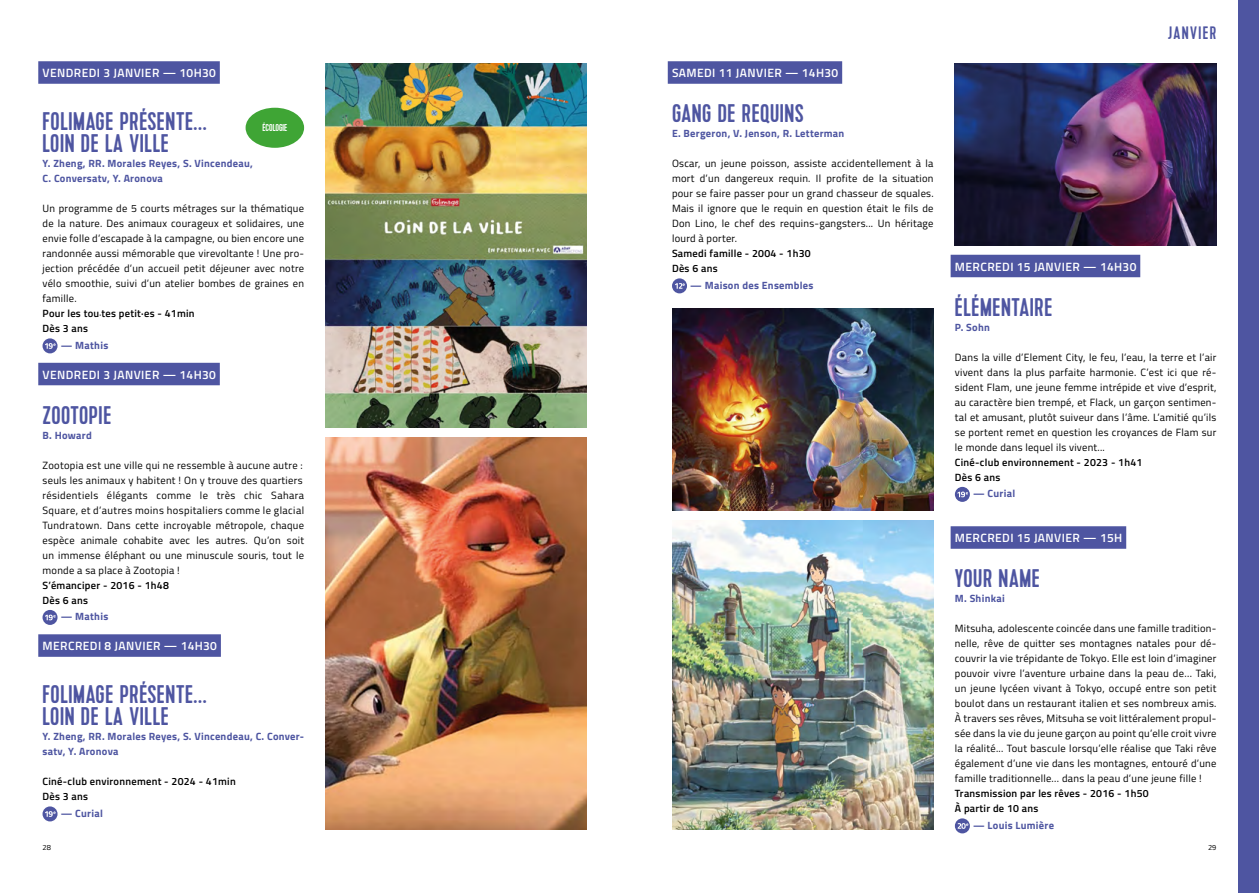
<style>
.page{position:relative;width:1259px;height:893px;background:#fff}
.page>*{position:absolute;margin:0;border:0;box-sizing:border-box;transform-origin:0 0}
.t1{font:25.5px/22.5px "Kapra";letter-spacing:.025em;color:#4e55a1}
.t2{font:18px "Kapra";letter-spacing:.08em;color:#4e55a1}
.t3{font:600 12px "Titillium Web";letter-spacing:.035em;color:#fff}
.t4{font:10.5px/15px "Titillium Web";letter-spacing:.025em;color:#000;text-align:justify}
.t5{font:700 10.5px/15px "Titillium Web";letter-spacing:.025em;color:#4e55a1}
.t6{font:600 10.5px/15px "Titillium Web";letter-spacing:.025em;color:#000}
.t7{font:10.05px "Kapra";color:#fff}
.t8{font:7.5px "Titillium Web";color:#000}
.s1{font-weight:600}
.s2{font-family:"Kapra"}
</style>
<div class="page">
<div style="left:38px;top:61px;width:182px;height:23px;background:#4e55a1"></div>
<div style="left:38px;top:363px;width:182px;height:22px;background:#4e55a1"></div>
<div style="left:38px;top:634px;width:183px;height:23px;background:#4e55a1"></div>
<div style="left:43px;top:338px;width:15px;height:15px;background:#4e55a1;border-radius:50%"></div>
<svg style="left:45px;top:343px;width:11px;height:6px"></svg>
<svg style="left:43px;top:610px;width:15px;height:15px"></svg>
<svg style="left:45px;top:615px;width:11px;height:5px"></svg>
<div style="left:43px;top:806px;width:15px;height:15px;background:#4e55a1;border-radius:50%"></div>
<svg style="left:45px;top:811px;width:11px;height:6px"></svg>
<div style="left:668px;top:61px;width:174px;height:23px;background:#4e55a1"></div>
<div style="left:672px;top:278px;width:15px;height:15px;background:#4e55a1;border-radius:50%"></div>
<svg style="left:675px;top:283px;width:9px;height:6px"></svg>
<div style="left:950px;top:255px;width:190px;height:22px;background:#4e55a1"></div>
<div style="left:950px;top:526px;width:176px;height:23px;background:#4e55a1"></div>
<svg style="left:955px;top:487px;width:15px;height:15px"></svg>
<svg style="left:957px;top:492px;width:11px;height:5px"></svg>
<div style="left:955px;top:818px;width:15px;height:15px;background:#4e55a1;border-radius:50%"></div>
<svg style="left:957px;top:823px;width:11px;height:6px"></svg>
<img style="left:325px;top:64px;width:262px;height:363px">
<img style="left:672px;top:308px;width:261px;height:202px">
<img style="left:672px;top:520px;width:261px;height:309px">
<img style="left:325px;top:438px;width:262px;height:391px">
<img style="left:955px;top:64px;width:261px;height:182px">
<div style="left:246px;top:108px;width:58px;height:40px;background:#3fa535;border-radius:50%"></div>
<div style="left:1237px;top:0;width:22px;height:893px;background:#4e55a1"></div>
<p class="t3" style="left:43px;top:64px;width:175px">VENDREDI 3 JANVIER — 10H30</p>
<h1 class="t1" style="left:43px;top:111px;width:166px">FOLIMAGE PRÉSENTE...<br>LOIN DE LA VILLE</h1>
<p class="t5" style="left:43px;top:156px;width:212px">Y. Zheng, RR. Morales Reyes, S. Vincendeau,<br>C. Conversatv, Y. Aronova</p>
<p class="t4" style="left:43px;top:201px;width:263px;text-align:left">Un programme de 5 courts métrages sur la thématique de la nature. Des animaux courageux et solidaires, une envie folle d’escapade à la campagne, ou bien encore une randonnée aussi mémorable que virevoltante ! Une pro&shy;jection précédée d’un accueil petit déjeuner avec notre vélo smoothie, suivi d’un atelier bombes de graines en famille.<br><span class="s1">Pour les tou</span><span class="s2">·</span><span class="s1">tes petit·es - 41min<br>Dès 3 ans</span></p>
<p class="t5" style="left:61px;top:337px;width:49px">— Mathis</p>
<p class="t3" style="left:43px;top:366px;width:175px">VENDREDI 3 JANVIER — 14H30</p>
<h1 class="t1" style="left:43px;top:405px;width:70px">ZOOTOPIE</h1>
<p class="t5" style="left:43px;top:427px;width:51px">B. Howard</p>
<p class="t4" style="left:43px;top:457px;width:263px;text-align:left">Zootopia est une ville qui ne ressemble à aucune autre : seuls les animaux y habitent ! On y trouve des quartiers résidentiels élégants comme le très chic Sahara Square, et d’autres moins hospitaliers comme le glacial Tundratown. Dans cette incroyable métropole, chaque espèce animale cohabite avec les autres. Qu’on soit un immense éléphant ou une minuscule souris, tout le monde a sa place à Zootopia !</p>
<p class="t6" style="left:43px;top:577px;width:128px">S’émanciper - 2016 - 1h48<br>Dès 6 ans</p>
<p class="t5" style="left:61px;top:609px;width:49px">— Mathis</p>
<p class="t3" style="left:43px;top:637px;width:176px">MERCREDI 8 JANVIER — 14H30</p>
<h1 class="t1" style="left:43px;top:684px;width:166px">FOLIMAGE PRÉSENTE...<br>LOIN DE LA VILLE</h1>
<p class="t5" style="left:43px;top:729px;width:263px">Y. Zheng, RR. Morales Reyes, S. Vincendeau, C. Conver&shy;satv, Y. Aronova</p>
<p class="t6" style="left:43px;top:774px;width:195px">Ciné-club environnement - 2024 - 41min<br>Dès 3 ans</p>
<p class="t5" style="left:61px;top:805px;width:44px">— Curial</p>
<p class="t7" style="left:262px;top:122px;width:26px">ÉCOLOGIE</p>
<p class="t3" style="left:672px;top:64px;width:168px">SAMEDI 11 JANVIER — 14H30</p>
<h1 class="t1" style="left:672px;top:103px;width:133px">GANG DE REQUINS</h1>
<p class="t5" style="left:672px;top:126px;width:174px">E. Bergeron, V. Jenson, R. Letterman</p>
<p class="t4" style="left:672px;top:156px;width:263px">Oscar, un jeune poisson, assiste accidentellement à la mort d’un dangereux requin. Il profite de la situation pour se faire passer pour un grand chasseur de squales.<br>Mais il ignore que le requin en question était le fils de Don Lino, le chef des requins-gangsters... Un héritage lourd à porter.</p>
<p class="t6" style="left:672px;top:246px;width:140px">Samedi famille - 2004 - 1h30<br>Dès 6 ans</p>
<p class="t5" style="left:690px;top:277px;width:125px">— Maison des Ensembles</p>
<h2 class="t2" style="left:1168px;top:22px;width:50px">JANVIER</h2>
<p class="t3" style="left:955px;top:258px;width:183px">MERCREDI 15 JANVIER — 14H30</p>
<h1 class="t1" style="left:955px;top:297px;width:99px">ÉLÉMENTAIRE</h1>
<p class="t5" style="left:955px;top:319px;width:37px">P. Sohn</p>
<p class="t4" style="left:955px;top:349px;width:263px">Dans la ville d’Element City, le feu, l’eau, la terre et l’air vivent dans la plus parfaite harmonie. C’est ici que ré&shy;sident Flam, une jeune femme intrépide et vive d’esprit, au caractère bien trempé, et Flack, un garçon sentimen&shy;tal et amusant, plutôt suiveur dans l’âme. L’amitié qu’ils se portent remet en question les croyances de Flam sur le monde dans lequel ils vivent...</p>
<p class="t6" style="left:955px;top:454px;width:189px">Ciné-club environnement - 2023 - 1h41<br>Dès 6 ans</p>
<p class="t5" style="left:973px;top:486px;width:44px">— Curial</p>
<p class="t3" style="left:955px;top:529px;width:169px">MERCREDI 15 JANVIER — 15H</p>
<h1 class="t1" style="left:955px;top:568px;width:86px">YOUR NAME</h1>
<p class="t5" style="left:955px;top:591px;width:51px">M. Shinkai</p>
<p class="t4" style="left:955px;top:621px;width:263px">Mitsuha, adolescente coincée dans une famille tradition&shy;nelle, rêve de quitter ses montagnes natales pour dé&shy;couvrir la vie trépidante de Tokyo. Elle est loin d’imaginer pouvoir vivre l’aventure urbaine dans la peau de… Taki, un jeune lycéen vivant à Tokyo, occupé entre son petit boulot dans un restaurant italien et ses nombreux amis.<br>À travers ses rêves, Mitsuha se voit littéralement propul&shy;sée dans la vie du jeune garçon au point qu’elle croit vivre la réalité... Tout bascule lorsqu’elle réalise que Taki rêve également d’une vie dans les montagnes, entouré d’une famille traditionnelle… dans la peau d’une jeune fille !</p>
<p class="t6" style="left:955px;top:786px;width:195px">Transmission par les rêves - 2016 - 1h50<br>À partir de 10 ans</p>
<p class="t5" style="left:973px;top:817px;width:82px">— Louis Lumière</p>
<p class="t8" style="left:43px;top:842px;width:10px">28</p>
<p class="t8" style="left:1208px;top:842px;width:10px">29</p>
</div>
